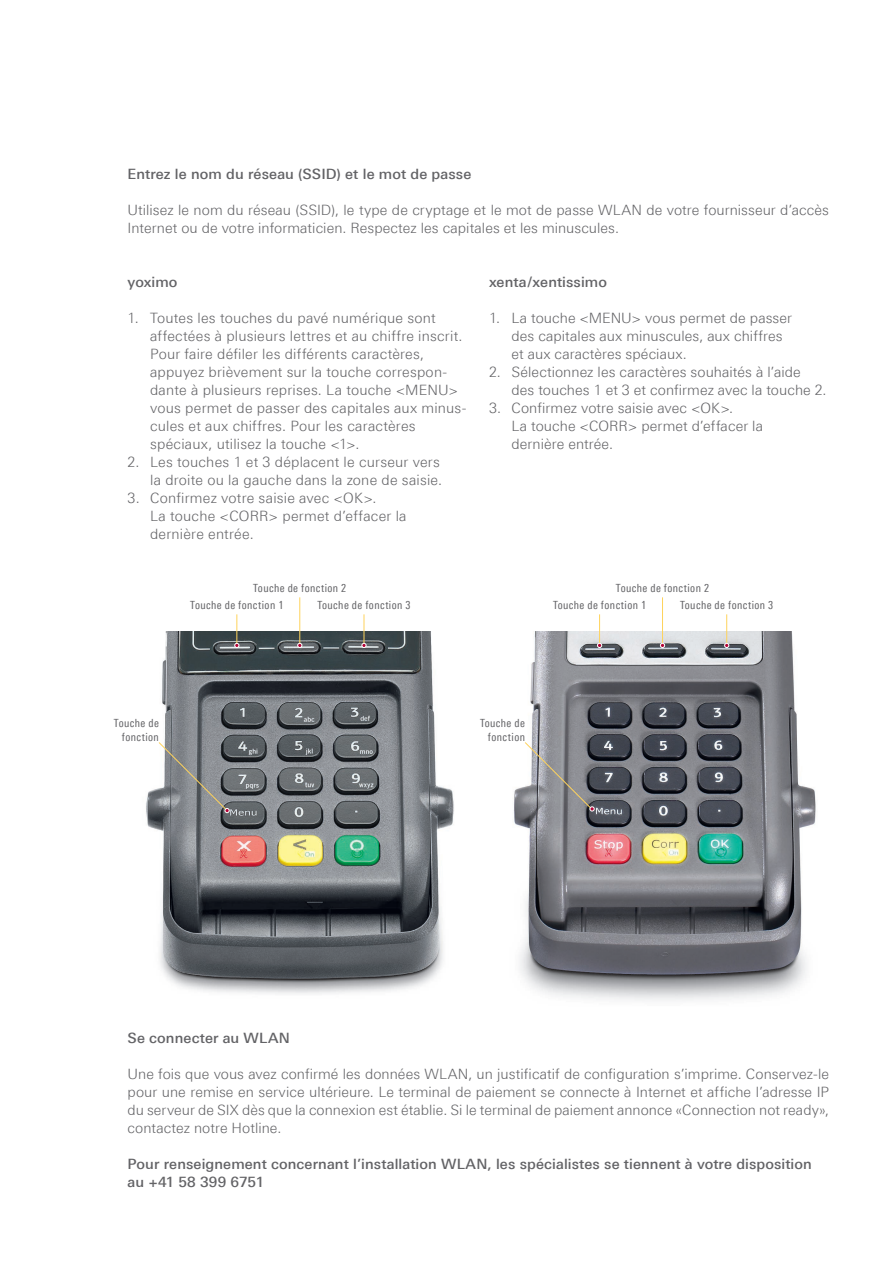
<style>
.page{position:relative;width:893px;height:1263px;background:#fff}
.page>*{position:absolute;margin:0;border:0;box-sizing:border-box;transform-origin:0 0}
.t1{font:300 14.25px/18px "Linotype Univers 330";letter-spacing:.01em;color:#636366}
.t2{font:500 14.25px/18px "Linotype Univers 530";letter-spacing:.005em;color:#636366}
.t3{font:11.25px/14.2px "Linotype Univers 420 Cn";letter-spacing:.035em;color:#636366;text-align:right}
</style>
<div class="page">
<img style="left:146px;top:631px;width:308px;height:363px">
<img style="left:514px;top:631px;width:302px;height:370px">
<hr style="left:237px;top:614px;width:1px;height:31px;background:#fed35c">
<svg style="left:234px;top:643px;width:5px;height:5px"></svg>
<hr style="left:599px;top:614px;width:1px;height:31px;background:#fed35c">
<svg style="left:597px;top:643px;width:5px;height:5px"></svg>
<svg style="left:158px;top:741px;width:72px;height:72px;background:#898b8e"></svg>
<svg style="left:524px;top:741px;width:71px;height:70px;background:#919195"></svg>
<hr style="left:299px;top:597px;width:1px;height:48px;background:#fed35c">
<svg style="left:297px;top:643px;width:5px;height:5px"></svg>
<hr style="left:662px;top:597px;width:1px;height:48px;background:#fed35c">
<svg style="left:660px;top:643px;width:5px;height:5px"></svg>
<hr style="left:364px;top:614px;width:1px;height:31px;background:#fed35c">
<svg style="left:361px;top:643px;width:5px;height:5px"></svg>
<hr style="left:726px;top:614px;width:1px;height:31px;background:#fed35c">
<svg style="left:724px;top:643px;width:5px;height:5px"></svg>
<p class="t2" style="left:128px;top:165px;width:345px">Entrez le nom du réseau (SSID) et le mot de passe</p>
<p class="t1" style="left:128px;top:201px;width:703px">Utilisez le nom du réseau (SSID), le type de cryptage et le mot de passe WLAN de votre fournisseur d’accès<br>Internet ou de votre informaticien. Respectez les capitales et les minuscules.</p>
<p class="t2" style="left:128px;top:273px;width:51px">yoximo</p>
<p class="t1" style="left:150px;top:309px;width:318px;text-indent:-23px">1. Toutes les touches du pavé numérique sont affectées à plusieurs lettres et au chiffre inscrit.<br>Pour faire défiler les différents caractères, appuyez brièvement sur la touche correspon&shy;dante à plusieurs reprises. La touche &lt;MENU&gt; vous permet de passer des capitales aux minus&shy;cules et aux chiffres. Pour les caractères spéciaux, utilisez la touche &lt;1&gt;.</p>
<p class="t1" style="left:128px;top:453px;width:316px;text-align:right">2. Les touches 1 et 3 déplacent le curseur vers la droite ou la gauche dans la zone de saisie.</p>
<p class="t1" style="left:150px;top:489px;width:258px;text-indent:-23px">3. Confirmez votre saisie avec &lt;OK&gt;.<br>La touche &lt;CORR&gt; permet d’effacer la dernière entrée.</p>
<p class="t2" style="left:489px;top:273px;width:119px">xenta /xentissimo</p>
<p class="t1" style="left:511px;top:309px;width:282px;text-indent:-23px">1. La touche &lt;MENU&gt; vous permet de passer des capitales aux minuscules, aux chiffres et aux caractères spéciaux.</p>
<p class="t1" style="left:511px;top:363px;width:317px;text-indent:-23px">2. Sélectionnez les caractères souhaités à l’aide des touches 1 et 3 et confirmez avec la touche 2.</p>
<p class="t1" style="left:511px;top:399px;width:253px;text-indent:-23px">3. Confirmez votre saisie avec &lt;OK&gt;.<br>La touche &lt;CORR&gt; permet d’effacer la dernière entrée.</p>
<p class="t3" style="left:253px;top:580px;width:95px">Touche de fonction 2</p>
<p class="t3" style="left:616px;top:580px;width:95px">Touche de fonction 2</p>
<p class="t3" style="left:317px;top:597px;width:95px">Touche de fonction 3</p>
<p class="t3" style="left:680px;top:597px;width:95px">Touche de fonction 3</p>
<p class="t3" style="left:190px;top:597px;width:95px">Touche de fonction 1</p>
<p class="t3" style="left:553px;top:597px;width:95px">Touche de fonction 1</p>
<p class="t3" style="left:114px;top:715px;width:47px">Touche de fonction</p>
<p class="t3" style="left:480px;top:715px;width:47px">Touche de fonction</p>
<p class="t2" style="left:128px;top:1029px;width:164px">Se connecter au WLAN</p>
<p class="t1" style="left:128px;top:1065px;width:703px;text-align:justify">Une fois que vous avez confirmé les données WLAN, un justificatif de configuration s’imprime. Conservez-le pour une remise en service ultérieure. Le terminal de paiement se connecte à Internet et affiche l’adresse IP du serveur de SIX dès que la connexion est établie. Si le terminal de paiement annonce «Connection not ready», contactez notre Hotline.</p>
<p class="t2" style="left:128px;top:1155px;width:686px">Pour renseignement concernant l’installation WLAN, les spécialistes se tiennent à votre disposition au +41 58 399 6751</p>
</div>
